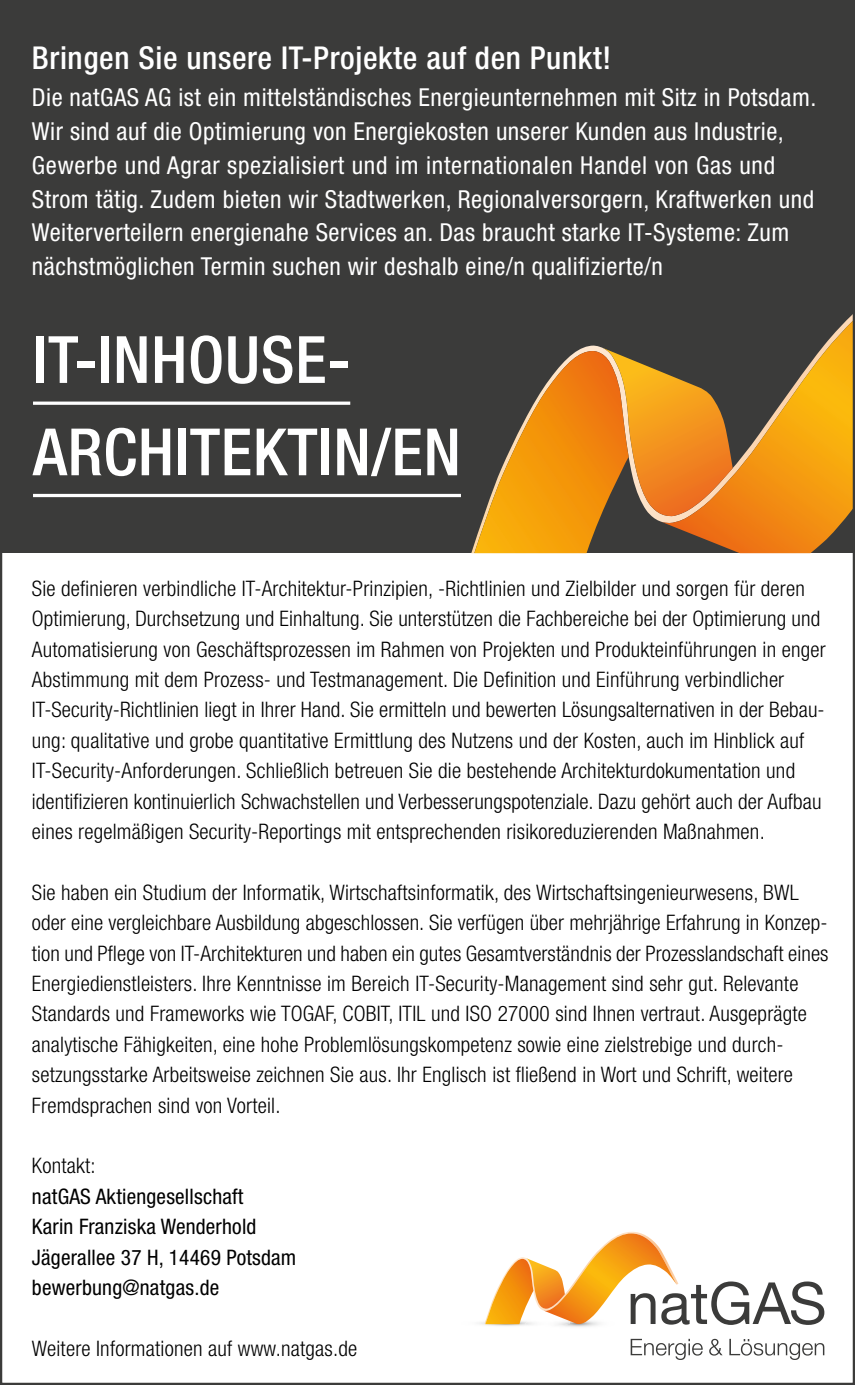
<style>
.page{position:relative;width:855px;height:1385px;background:#fff}
.page>*{position:absolute;margin:0;border:0;box-sizing:border-box;transform-origin:0 0}
.t1{font:500 condensed 65.25px/92.2px "Helvetica Neue LT";letter-spacing:.01em;color:#fff}
.t2{font:500 condensed 31.5px "Helvetica Neue LT";letter-spacing:.02em;color:#fff}
.t3{font:condensed 24.75px/33.8px "Helvetica Neue LT";letter-spacing:.02em;color:#fff}
.t4{font:300 condensed 21.38px/30.4px "Helvetica Neue LT";letter-spacing:.01em;color:#000}
.t5{font:condensed 21.38px/30.4px "Helvetica Neue LT";letter-spacing:.01em;color:#000}
</style>
<div class="page">
<div style="left:1px;top:1px;width:852px;height:552px;background:#3b3b3a"></div>
<svg style="left:474px;top:319px;width:378px;height:234px"></svg>
<svg style="left:33px;top:401px;width:317px;height:4px"></svg>
<hr style="left:33px;top:494px;width:428px;height:3px;background:#fff">
<img style="left:479px;top:1322px;width:46px;height:4px">
<img style="left:525px;top:1324px;width:45px;height:2px">
<svg style="left:630px;top:1338px;width:72px;height:21px"></svg>
<svg style="left:729px;top:1338px;width:95px;height:21px"></svg>
<svg style="left:709px;top:1338px;width:13px;height:17px"></svg>
<svg style="left:484px;top:1231px;width:340px;height:93px"></svg>
<h2 class="t2" style="left:32px;top:39px;width:581px">Bringen Sie unsere IT-Projekte auf den Punkt!</h2>
<p class="t3" style="left:32px;top:81px;width:786px">Die natGAS AG ist ein mittelständisches Energieunternehmen mit Sitz in Potsdam.<br>Wir sind auf die Optimierung von Energiekosten unserer Kunden aus Industrie, Gewerbe und Agrar spezialisiert und im internationalen Handel von Gas und Strom tätig. Zudem bieten wir Stadtwerken, Regionalversorgern, Kraftwerken und Weiterverteilern energienahe Services an. Das braucht starke IT-Systeme: Zum nächstmöglichen Termin suchen wir deshalb eine/n qualifizierte/n</p>
<h1 class="t1" style="left:33px;top:313px;width:429px">IT-INHOUSE-<br>ARCHITEKTIN/EN</h1>
<p class="t4" style="left:32px;top:573px;width:795px">Sie definieren verbindliche IT-Architektur-Prinzipien, -Richtlinien und Zielbilder und sorgen für deren Optimierung, Durchsetzung und Einhaltung. Sie unterstützen die Fachbereiche bei der Optimierung und Automatisierung von Geschäftsprozessen im Rahmen von Projekten und Produkteinführungen in enger Abstimmung mit dem Prozess- und Testmanagement. Die Definition und Einführung verbindlicher IT-Security-Richtlinien liegt in Ihrer Hand. Sie ermitteln und bewerten Lösungsalternativen in der Bebau&shy;ung: qualitative und grobe quantitative Ermittlung des Nutzens und der Kosten, auch im Hinblick auf IT-Security-Anforderungen. Schließlich betreuen Sie die bestehende Architekturdokumentation und identifizieren kontinuierlich Schwachstellen und Verbesserungspotenziale. Dazu gehört auch der Aufbau eines regelmäßigen Security-Reportings mit entsprechenden risikoreduzierenden Maßnahmen.</p>
<p class="t4" style="left:32px;top:876px;width:798px">Sie haben ein Studium der Informatik, Wirtschaftsinformatik, des Wirtschaftsingenieurwesens, BWL oder eine vergleichbare Ausbildung abgeschlossen. Sie verfügen über mehrjährige Erfahrung in Konzep&shy;tion und Pflege von IT-Architekturen und haben ein gutes Gesamtverständnis der Prozesslandschaft eines Energiedienstleisters. Ihre Kenntnisse im Bereich IT-Security-Management sind sehr gut. Relevante Standards und Frameworks wie TOGAF, COBIT, ITIL und ISO 27000 sind Ihnen vertraut. Ausgeprägte analytische Fähigkeiten, eine hohe Problemlösungskompetenz sowie eine zielstrebige und durch&shy;setzungsstarke Arbeitsweise zeichnen Sie aus. Ihr Englisch ist fließend in Wort und Schrift, weitere Fremdsprachen sind von Vorteil.</p>
<p class="t4" style="left:32px;top:1150px;width:65px">Kontakt:</p>
<p class="t5" style="left:32px;top:1180px;width:266px">natGAS Aktiengesellschaft<br>Karin Franziska Wenderhold<br>Jägerallee 37 H, 14469 Potsdam bewerbung@natgas.de</p>
<p class="t4" style="left:32px;top:1332px;width:327px">Weitere Informationen auf www.natgas.de</p>
</div>
